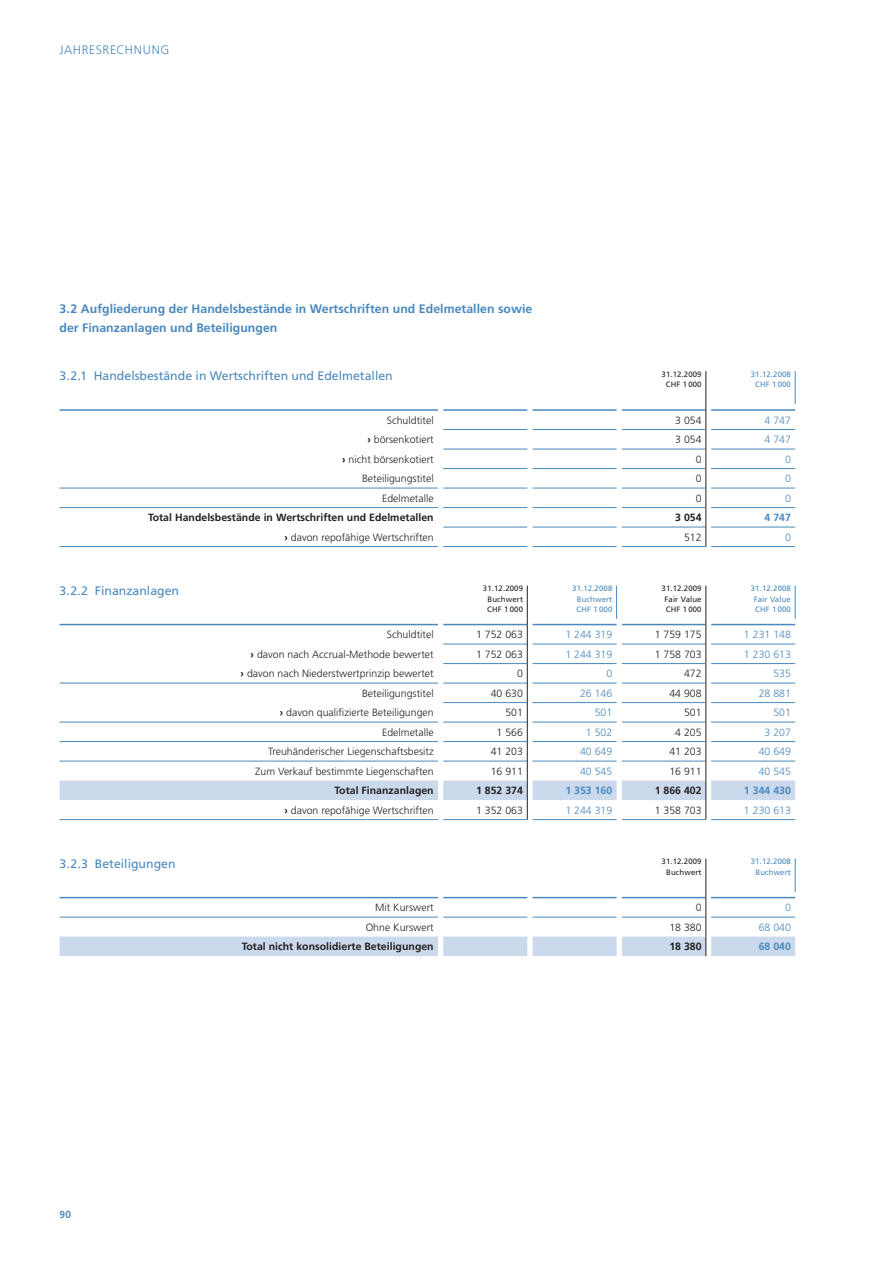
<style>
.page{position:relative;width:893px;height:1263px;background:#fff}
.page>*{position:absolute;margin:0;border:0;box-sizing:border-box;transform-origin:0 0}
.t1{font:700 12.3px/19.5px "Frutiger LT Std";letter-spacing:.005em;color:#4a89be}
.t2{font:12.3px "Frutiger LT Std";color:#4a89be}
.t3{font:300 12.3px "Frutiger LT Std";letter-spacing:.05em;color:#4a89be}
.t4{font:300 10.5px "Frutiger LT Std";letter-spacing:.005em;color:#231f20}
.t5{font:700 10.5px "Frutiger LT Std";letter-spacing:.005em;color:#231f20}
.t6{font:300 10.5px "Frutiger LT Std";letter-spacing:.005em;color:#4a89be}
.t7{font:700 10.5px "Frutiger LT Std";letter-spacing:.005em;color:#4a89be}
.t8{font:700 10.2px "Frutiger LT Std";color:#4a89be}
.t9{font:7.8px/10.5px "Frutiger LT Std";letter-spacing:.015em;color:#231f20;text-align:center}
.t10{font:7.8px/10.5px "Frutiger LT Std";letter-spacing:.015em;color:#4a89be;text-align:center}
.s1{font-weight:700}
</style>
<div class="page">
<hr style="left:60px;top:546px;width:378px;height:1px;background:#4a89be">
<hr style="left:443px;top:546px;width:84px;height:1px;background:#4a89be">
<hr style="left:533px;top:546px;width:84px;height:1px;background:#4a89be">
<hr style="left:622px;top:546px;width:84px;height:1px;background:#4a89be">
<hr style="left:711px;top:546px;width:84px;height:1px;background:#4a89be">
<hr style="left:60px;top:409px;width:378px;height:2px;background:#4a89be">
<hr style="left:443px;top:409px;width:84px;height:2px;background:#4a89be">
<hr style="left:533px;top:409px;width:84px;height:2px;background:#4a89be">
<hr style="left:622px;top:409px;width:84px;height:2px;background:#4a89be">
<hr style="left:711px;top:409px;width:84px;height:2px;background:#4a89be">
<hr style="left:443px;top:429px;width:84px;height:1px;background:#4a89be">
<hr style="left:533px;top:429px;width:84px;height:1px;background:#4a89be">
<hr style="left:622px;top:429px;width:84px;height:1px;background:#4a89be">
<hr style="left:711px;top:429px;width:84px;height:1px;background:#4a89be">
<hr style="left:443px;top:449px;width:84px;height:1px;background:#4a89be">
<hr style="left:533px;top:449px;width:84px;height:1px;background:#4a89be">
<hr style="left:622px;top:449px;width:84px;height:1px;background:#4a89be">
<hr style="left:711px;top:449px;width:84px;height:1px;background:#4a89be">
<hr style="left:443px;top:468px;width:84px;height:1px;background:#4a89be">
<hr style="left:533px;top:468px;width:84px;height:1px;background:#4a89be">
<hr style="left:622px;top:468px;width:84px;height:1px;background:#4a89be">
<hr style="left:711px;top:468px;width:84px;height:1px;background:#4a89be">
<hr style="left:60px;top:488px;width:378px;height:1px;background:#4a89be">
<hr style="left:443px;top:488px;width:84px;height:1px;background:#4a89be">
<hr style="left:533px;top:488px;width:84px;height:1px;background:#4a89be">
<hr style="left:622px;top:488px;width:84px;height:1px;background:#4a89be">
<hr style="left:711px;top:488px;width:84px;height:1px;background:#4a89be">
<hr style="left:60px;top:507px;width:378px;height:1px;background:#4a89be">
<hr style="left:443px;top:507px;width:84px;height:1px;background:#4a89be">
<hr style="left:533px;top:507px;width:84px;height:1px;background:#4a89be">
<hr style="left:622px;top:507px;width:84px;height:1px;background:#4a89be">
<hr style="left:711px;top:507px;width:84px;height:1px;background:#4a89be">
<hr style="left:443px;top:527px;width:84px;height:1px;background:#4a89be">
<hr style="left:533px;top:527px;width:84px;height:1px;background:#4a89be">
<hr style="left:622px;top:527px;width:84px;height:1px;background:#4a89be">
<hr style="left:711px;top:527px;width:84px;height:1px;background:#4a89be">
<hr style="left:706px;top:371px;width:1px;height:33px;background:#231f20">
<svg style="left:706px;top:404px;width:1px;height:142px"></svg>
<hr style="left:795px;top:371px;width:1px;height:33px;background:#4a89be">
<hr style="left:60px;top:819px;width:378px;height:1px;background:#4a89be">
<hr style="left:443px;top:819px;width:84px;height:1px;background:#4a89be">
<hr style="left:533px;top:819px;width:84px;height:1px;background:#4a89be">
<hr style="left:622px;top:819px;width:84px;height:1px;background:#4a89be">
<hr style="left:711px;top:819px;width:84px;height:1px;background:#4a89be">
<hr style="left:527px;top:586px;width:1px;height:33px;background:#231f20">
<hr style="left:706px;top:586px;width:1px;height:33px;background:#231f20">
<svg style="left:60px;top:619px;width:735px;height:200px"></svg>
<hr style="left:616px;top:586px;width:1px;height:33px;background:#4a89be">
<hr style="left:795px;top:586px;width:1px;height:33px;background:#4a89be">
<hr style="left:706px;top:859px;width:1px;height:33px;background:#231f20">
<svg style="left:60px;top:892px;width:735px;height:64px"></svg>
<hr style="left:795px;top:859px;width:1px;height:33px;background:#4a89be">
<p class="t3" style="left:60px;top:45px;width:111px">JAHRESRECHNUNG</p>
<p class="t1" style="left:60px;top:299px;width:474px">3.2 Aufgliederung der Handelsbestände in Wertschriften und Edelmetallen sowie der Finanzanlagen und Beteiligungen</p>
<p class="t2" style="left:60px;top:371px;width:335px">3.2.1 Handelsbestände in Wertschriften und Edelmetallen</p>
<p class="t9" style="left:661px;top:370px;width:42px">31.12.2009<br>CHF 1 000</p>
<p class="t10" style="left:751px;top:370px;width:42px">31.12.2008<br>CHF 1 000</p>
<p class="t4" style="left:387px;top:416px;width:48px">Schuldtitel</p>
<p class="t4" style="left:675px;top:416px;width:28px">3 054</p>
<p class="t6" style="left:764px;top:416px;width:28px">4 747</p>
<p class="t4" style="left:367px;top:435px;width:68px"><span class="s1">›</span> börsenkotiert</p>
<p class="t4" style="left:675px;top:435px;width:28px">3 054</p>
<p class="t6" style="left:764px;top:435px;width:28px">4 747</p>
<p class="t4" style="left:342px;top:455px;width:93px"><span class="s1">›</span> nicht börsenkotiert</p>
<p class="t4" style="left:696px;top:455px;width:7px">0</p>
<p class="t6" style="left:785px;top:455px;width:7px">0</p>
<p class="t4" style="left:362px;top:474px;width:73px">Beteiligungstitel</p>
<p class="t4" style="left:696px;top:474px;width:7px">0</p>
<p class="t6" style="left:785px;top:474px;width:7px">0</p>
<p class="t4" style="left:382px;top:494px;width:53px">Edelmetalle</p>
<p class="t4" style="left:696px;top:494px;width:7px">0</p>
<p class="t6" style="left:785px;top:494px;width:7px">0</p>
<p class="t5" style="left:148px;top:513px;width:287px">Total Handelsbestände in Wertschriften und Edelmetallen</p>
<p class="t5" style="left:675px;top:513px;width:28px">3 054</p>
<p class="t7" style="left:764px;top:513px;width:28px">4 747</p>
<p class="t4" style="left:284px;top:533px;width:151px"><span class="s1">›</span> davon repofähige Wertschriften</p>
<p class="t4" style="left:684px;top:533px;width:19px">512</p>
<p class="t6" style="left:785px;top:533px;width:7px">0</p>
<p class="t2" style="left:60px;top:586px;width:121px">3.2.2 Finanzanlagen</p>
<p class="t9" style="left:483px;top:584px;width:42px">31.12.2009<br>Buchwert<br>CHF 1 000</p>
<p class="t10" style="left:572px;top:584px;width:42px">31.12.2008<br>Buchwert<br>CHF 1 000</p>
<p class="t9" style="left:661px;top:584px;width:42px">31.12.2009<br>Fair Value<br>CHF 1 000</p>
<p class="t10" style="left:751px;top:584px;width:42px">31.12.2008<br>Fair Value<br>CHF 1 000</p>
<p class="t4" style="left:387px;top:630px;width:48px">Schuldtitel</p>
<p class="t4" style="left:476px;top:630px;width:48px">1 752 063</p>
<p class="t6" style="left:565px;top:630px;width:48px">1 244 319</p>
<p class="t4" style="left:655px;top:630px;width:48px">1 759 175</p>
<p class="t6" style="left:744px;top:630px;width:48px">1 231 148</p>
<p class="t4" style="left:251px;top:650px;width:185px"><span class="s1">›</span> davon nach Accrual-Methode bewertet</p>
<p class="t4" style="left:476px;top:650px;width:48px">1 752 063</p>
<p class="t6" style="left:565px;top:650px;width:48px">1 244 319</p>
<p class="t4" style="left:655px;top:650px;width:48px">1 758 703</p>
<p class="t6" style="left:744px;top:650px;width:48px">1 230 613</p>
<p class="t4" style="left:241px;top:669px;width:195px"><span class="s1">›</span> davon nach Niederstwertprinzip bewertet</p>
<p class="t4" style="left:517px;top:669px;width:7px">0</p>
<p class="t6" style="left:606px;top:669px;width:7px">0</p>
<p class="t4" style="left:684px;top:669px;width:19px">472</p>
<p class="t6" style="left:773px;top:669px;width:19px">535</p>
<p class="t4" style="left:362px;top:689px;width:73px">Beteiligungstitel</p>
<p class="t4" style="left:491px;top:689px;width:34px">40 630</p>
<p class="t6" style="left:580px;top:689px;width:34px">26 146</p>
<p class="t4" style="left:669px;top:689px;width:34px">44 908</p>
<p class="t6" style="left:759px;top:689px;width:34px">28 881</p>
<p class="t4" style="left:280px;top:708px;width:155px"><span class="s1">›</span> davon qualifizierte Beteiligungen</p>
<p class="t4" style="left:505px;top:708px;width:19px">501</p>
<p class="t6" style="left:595px;top:708px;width:19px">501</p>
<p class="t4" style="left:684px;top:708px;width:19px">501</p>
<p class="t6" style="left:773px;top:708px;width:19px">501</p>
<p class="t4" style="left:382px;top:728px;width:53px">Edelmetalle</p>
<p class="t4" style="left:497px;top:728px;width:28px">1 566</p>
<p class="t6" style="left:586px;top:728px;width:28px">1 502</p>
<p class="t4" style="left:675px;top:728px;width:28px">4 205</p>
<p class="t6" style="left:764px;top:728px;width:28px">3 207</p>
<p class="t4" style="left:268px;top:747px;width:167px">Treuhänderischer Liegenschaftsbesitz</p>
<p class="t4" style="left:491px;top:747px;width:34px">41 203</p>
<p class="t6" style="left:580px;top:747px;width:34px">40 649</p>
<p class="t4" style="left:669px;top:747px;width:34px">41 203</p>
<p class="t6" style="left:759px;top:747px;width:34px">40 649</p>
<p class="t4" style="left:255px;top:767px;width:180px">Zum Verkauf bestimmte Liegenschaften</p>
<p class="t4" style="left:491px;top:767px;width:34px">16 911</p>
<p class="t6" style="left:580px;top:767px;width:34px">40 545</p>
<p class="t4" style="left:669px;top:767px;width:34px">16 911</p>
<p class="t6" style="left:759px;top:767px;width:34px">40 545</p>
<p class="t5" style="left:335px;top:786px;width:101px">Total Finanzanlagen</p>
<p class="t5" style="left:476px;top:786px;width:48px">1 852 374</p>
<p class="t7" style="left:565px;top:786px;width:48px">1 353 160</p>
<p class="t5" style="left:655px;top:786px;width:48px">1 866 402</p>
<p class="t7" style="left:744px;top:786px;width:48px">1 344 430</p>
<p class="t4" style="left:284px;top:806px;width:151px"><span class="s1">›</span> davon repofähige Wertschriften</p>
<p class="t4" style="left:476px;top:806px;width:48px">1 352 063</p>
<p class="t6" style="left:565px;top:806px;width:48px">1 244 319</p>
<p class="t4" style="left:655px;top:806px;width:48px">1 358 703</p>
<p class="t6" style="left:744px;top:806px;width:48px">1 230 613</p>
<p class="t2" style="left:60px;top:859px;width:118px">3.2.3 Beteiligungen</p>
<p class="t9" style="left:661px;top:857px;width:42px">31.12.2009<br>Buchwert</p>
<p class="t10" style="left:751px;top:857px;width:42px">31.12.2008<br>Buchwert</p>
<p class="t4" style="left:375px;top:903px;width:60px">Mit Kurswert</p>
<p class="t4" style="left:696px;top:903px;width:7px">0</p>
<p class="t6" style="left:785px;top:903px;width:7px">0</p>
<p class="t4" style="left:366px;top:923px;width:70px">Ohne Kurswert</p>
<p class="t4" style="left:669px;top:923px;width:34px">18 380</p>
<p class="t6" style="left:759px;top:923px;width:34px">68 040</p>
<p class="t5" style="left:242px;top:942px;width:193px">Total nicht konsolidierte Beteiligungen</p>
<p class="t5" style="left:669px;top:942px;width:34px">18 380</p>
<p class="t7" style="left:759px;top:942px;width:34px">68 040</p>
<p class="t8" style="left:60px;top:1211px;width:13px">90</p>
</div>
